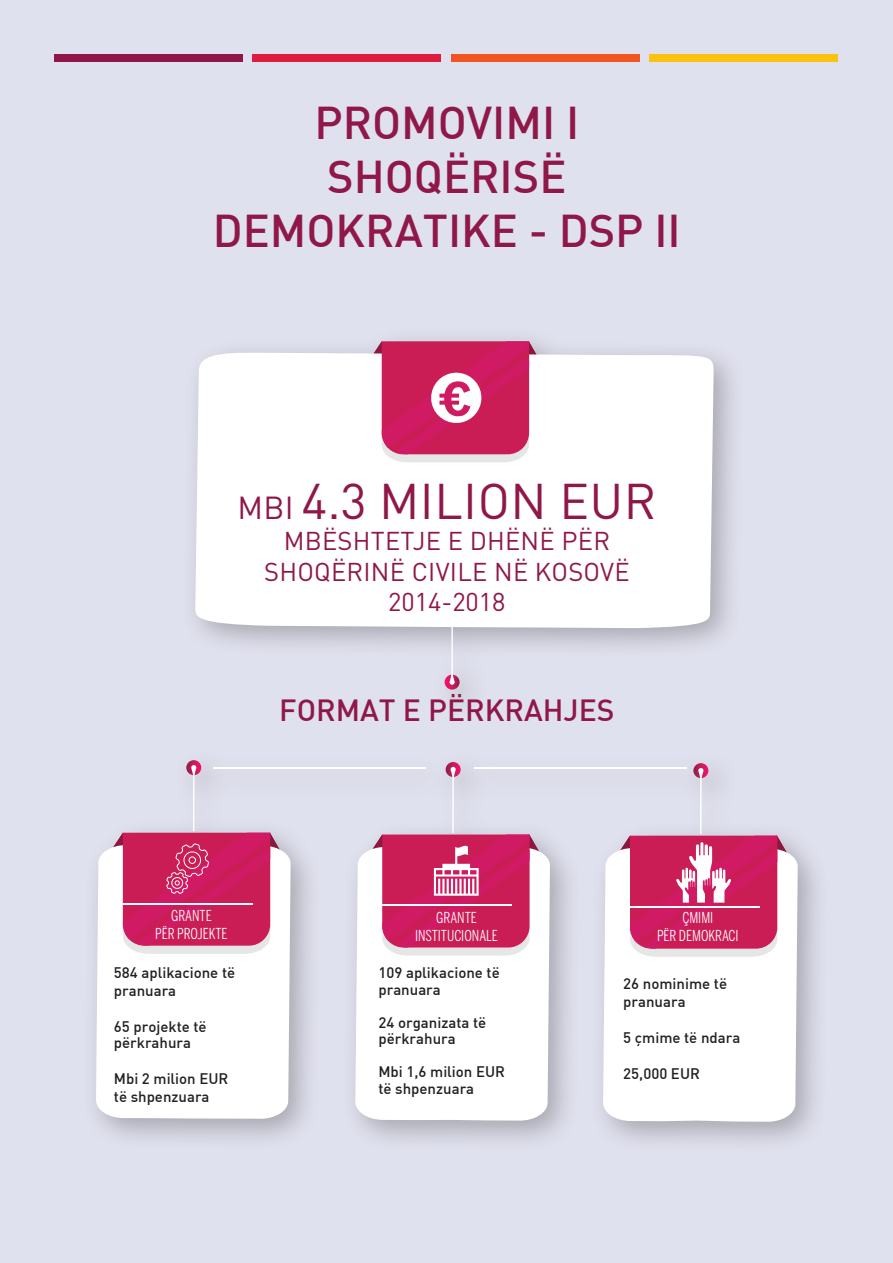
<style>
.page{position:relative;width:893px;height:1263px;background:#e0e1ee}
.page>*{position:absolute;margin:0;border:0;box-sizing:border-box;transform-origin:0 0}
.t1{font:49.5px "DIN Pro";letter-spacing:.01em;color:#8f1849}
.t2{font:500 45px/54px "DIN";color:#8f1849;text-align:center}
.t3{font:500 30px "DIN";color:#8f1849}
.t4{font:25.5px/30.6px "DIN Pro";letter-spacing:.01em;color:#8f1849;text-align:center}
.t5{font:500 15px/16.5px "DIN";color:#231f20}
.t6{font:15px/18px "Benton Sans Comp";color:#fff;text-align:center}
.s1{font-size:31.5px}
</style>
<div class="page">
<div style="left:81px;top:326px;width:749px;height:828px;background:#231f20;opacity:.3"></div>
<hr style="left:474px;top:766px;width:212px;height:2px;background:#fff">
<hr style="left:213px;top:767px;width:213px;height:1px;background:#fff">
<div style="left:96px;top:845px;width:195px;height:274px;background:#fff"></div>
<div style="left:355px;top:847px;width:195px;height:274px;background:#fff"></div>
<svg style="left:446px;top:762px;width:15px;height:15px"></svg>
<div style="left:195px;top:351px;width:519px;height:277px;background:#fff"></div>
<svg style="left:445px;top:675px;width:15px;height:15px"></svg>
<svg style="left:449px;top:619px;width:6px;height:66px"></svg>
<div style="left:603px;top:848px;width:195px;height:273px;background:#fff"></div>
<svg style="left:366px;top:341px;width:175px;height:121px;background:#d85b86"></svg>
<svg style="left:366px;top:767px;width:176px;height:189px"></svg>
<svg style="left:107px;top:760px;width:175px;height:194px"></svg>
<svg style="left:614px;top:763px;width:176px;height:194px"></svg>
<div style="left:54px;top:54px;width:189px;height:7px;background:#8f1849"></div>
<div style="left:252px;top:54px;width:189px;height:7px;background:#dd1d3d"></div>
<div style="left:451px;top:54px;width:189px;height:7px;background:#f15622"></div>
<div style="left:649px;top:54px;width:189px;height:7px;background:#fbc310"></div>
<h2 class="t2" style="left:213px;top:94px;width:452px">Promovimi i<br>Shoqërisë<br>Demokratike - DSP II</h2>
<h1 class="t1" style="left:237px;top:468px;width:420px"><span class="s1">MBI</span> 4.3 MILION EUR</h1>
<h3 class="t4" style="left:264px;top:524px;width:367px">M BËSHTETJE E DHËNË PËR<br>SHOQËRINË CIVILE NË KOSOVË<br>2014-2018</h3>
<h3 class="t3" style="left:279px;top:691px;width:337px">Format e përkrahjes</h3>
<p class="t6" style="left:155px;top:906px;width:74px">GRANTE<br>PËR PROJEKTE</p>
<p class="t6" style="left:657px;top:909px;width:83px">ÇMIMI<br>PËR DEMOKRACI</p>
<p class="t6" style="left:415px;top:909px;width:84px">GRANTE<br>INSTITUCIONALE</p>
<p class="t5" style="left:114px;top:963px;width:123px;line-height:18px">584 aplikacione të pranuara</p>
<p class="t5" style="left:114px;top:1017px;width:94px">65 projekte të përkrahura</p>
<p class="t5" style="left:114px;top:1069px;width:114px;line-height:18px">M bi 2 milion EUR të shpenzuara</p>
<p class="t5" style="left:378px;top:964px;width:123px">109 aplikacione të pranuara</p>
<p class="t5" style="left:378px;top:1013px;width:109px">24 organizata të përkrahura</p>
<p class="t5" style="left:378px;top:1063px;width:126px">M bi 1,6 milion EUR të shpenzuara</p>
<p class="t5" style="left:623px;top:974px;width:105px;line-height:18px">26 nominime të pranuara</p>
<p class="t5" style="left:623px;top:1029px;width:118px">5 çmime të ndara</p>
<p class="t5" style="left:623px;top:1065px;width:76px">25,000 EUR</p>
</div>
